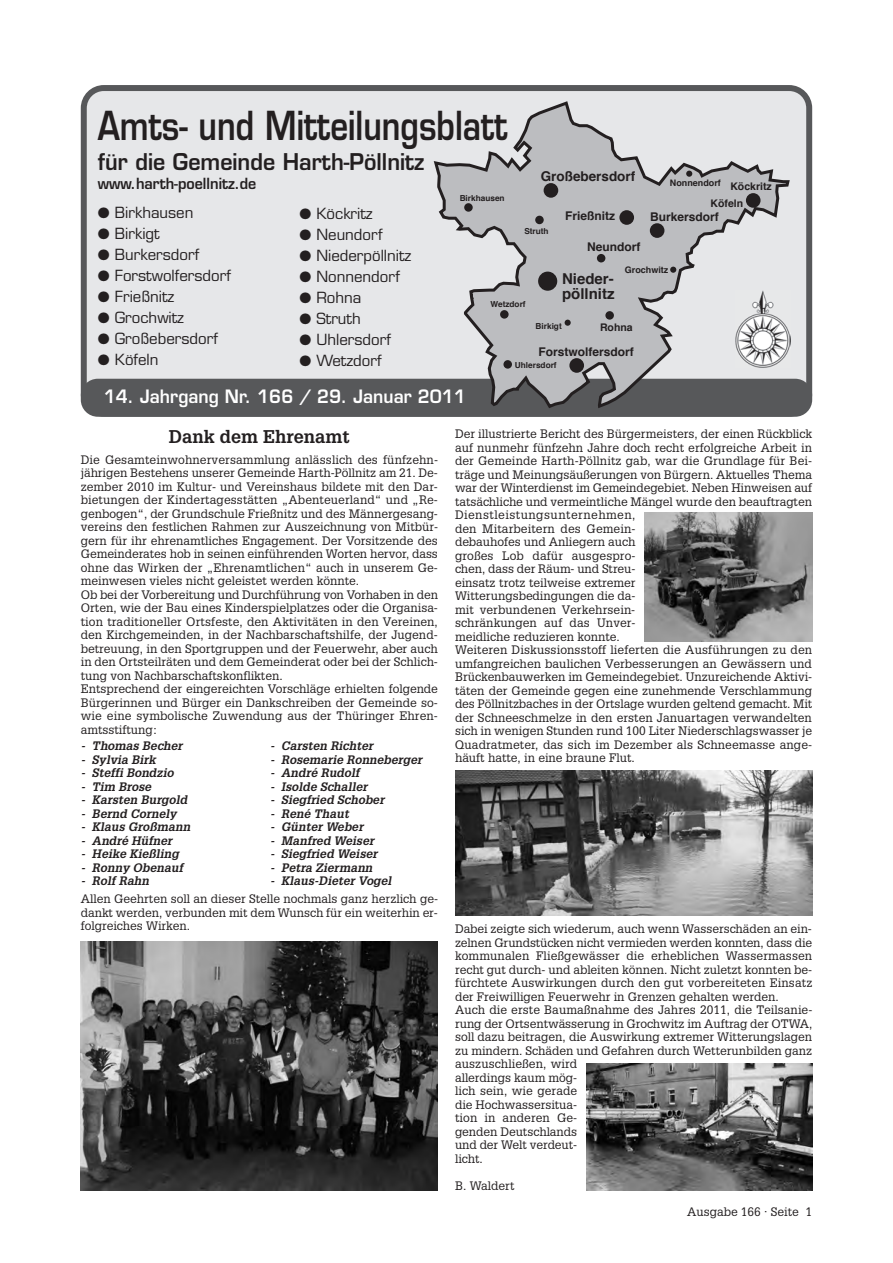
<style>
.page{position:relative;width:893px;height:1263px;background:#fff}
.page>*{position:absolute;margin:0;border:0;box-sizing:border-box;transform-origin:0 0}
.t1{font:600 39px "Eurostile";color:#231f20;scale:.8 1}
.t2{font:600 22.5px "Eurostile";color:#231f20;scale:.95 1}
.t3{font:600 18px "Eurostile";color:#fff;scale:.95 1}
.t4{font:700 18px "Glypha";color:#231f20}
.t5{font:15px "Eurostile";color:#231f20}
.t6{font:600 15px "Eurostile";color:#231f20;scale:.95 1}
.t7{font:700 15px/15px "Helvetica";color:#231f20}
.t8{font:700 13.5px "Helvetica";color:#231f20}
.t9{font:12px/13.5px "Glypha";color:#231f20}
.t10{font:italic 700 12px "Glypha";letter-spacing:.005em;color:#231f20}
.t11{font:700 12px "Helvetica";color:#231f20}
.t12{font:700 10.5px "Helvetica";color:#231f20}
.t13{font:700 9px "Helvetica";color:#231f20}
.t14{font:700 8.25px "Helvetica";color:#231f20}
.s1{font-size:10.5px}
</style>
<div class="page">
<svg style="left:81px;top:85px;width:731px;height:332px;background:#dcdddf"></svg>
<div style="left:81px;top:379px;width:731px;height:38px;background:#57585a;border-radius:17px"></div>
<svg style="left:434px;top:101px;width:356px;height:307px;background:#bebfc1"></svg>
<div style="left:538px;top:272px;width:19px;height:19px;background:#231f20;border-radius:50%"></div>
<div style="left:544px;top:183px;width:14px;height:15px;background:#231f20;border-radius:50%"></div>
<div style="left:619px;top:210px;width:15px;height:15px;background:#231f20;border-radius:50%"></div>
<div style="left:650px;top:223px;width:14px;height:15px;background:#231f20;border-radius:50%"></div>
<div style="left:569px;top:358px;width:15px;height:15px;background:#231f20;border-radius:50%"></div>
<div style="left:746px;top:193px;width:14px;height:15px;background:#231f20;border-radius:50%"></div>
<div style="left:605px;top:311px;width:9px;height:9px;background:#231f20;border-radius:50%"></div>
<div style="left:597px;top:254px;width:8px;height:8px;background:#231f20;border-radius:50%"></div>
<svg style="left:670px;top:267px;width:6px;height:6px"></svg>
<svg style="left:686px;top:171px;width:6px;height:6px"></svg>
<div style="left:464px;top:203px;width:9px;height:9px;background:#231f20;border-radius:50%"></div>
<div style="left:535px;top:216px;width:9px;height:8px;background:#231f20;border-radius:50%"></div>
<div style="left:500px;top:310px;width:9px;height:9px;background:#231f20;border-radius:50%"></div>
<svg style="left:565px;top:320px;width:6px;height:6px"></svg>
<div style="left:503px;top:360px;width:9px;height:9px;background:#231f20;border-radius:50%"></div>
<img style="left:735px;top:290px;width:56px;height:77px">
<img style="left:81px;top:942px;width:357px;height:249px">
<img style="left:644px;top:512px;width:168px;height:129px">
<img style="left:586px;top:1063px;width:226px;height:128px">
<img style="left:455px;top:770px;width:357px;height:145px">
<h1 class="t1" style="left:98px;top:111px;width:514px">Amts- und Mitteilungsblatt</h1>
<h2 class="t2" style="left:98px;top:153px;width:345px">für die Gemeinde Harth-Pöllnitz</h2>
<p class="t6" style="left:98px;top:178px;width:168px">www.harth-poellnitz.de</p>
<p class="t5" style="left:98px;top:207px;width:97px">● Birkhausen</p>
<p class="t5" style="left:98px;top:228px;width:63px">● Birkigt</p>
<p class="t5" style="left:98px;top:249px;width:103px">● Burkersdorf</p>
<p class="t5" style="left:98px;top:270px;width:135px">● Forstwolfersdorf</p>
<p class="t5" style="left:98px;top:291px;width:78px">● Frießnitz</p>
<p class="t5" style="left:98px;top:312px;width:88px">● Grochwitz</p>
<p class="t5" style="left:98px;top:333px;width:122px">● Großebersdorf</p>
<p class="t5" style="left:98px;top:354px;width:62px">● Köfeln</p>
<p class="t8" style="left:541px;top:170px;width:96px">Großebersdorf</p>
<p class="t13" style="left:670px;top:179px;width:103px">Nonnendorf <span class="s1">Köckritz</span></p>
<p class="t12" style="left:711px;top:199px;width:34px">Köfeln</p>
<p class="t11" style="left:650px;top:212px;width:70px">Burkersdorf</p>
<p class="t14" style="left:460px;top:194px;width:46px">Birkhausen</p>
<p class="t5" style="left:299px;top:207px;width:75px">● Köckritz</p>
<p class="t5" style="left:299px;top:228px;width:85px">● Neundorf</p>
<p class="t5" style="left:299px;top:249px;width:113px">● Niederpöllnitz</p>
<p class="t5" style="left:299px;top:270px;width:102px">● Nonnendorf</p>
<p class="t5" style="left:299px;top:291px;width:64px">● Rohna</p>
<p class="t5" style="left:299px;top:312px;width:63px">● Struth</p>
<p class="t5" style="left:299px;top:333px;width:93px">● Uhlersdorf</p>
<p class="t5" style="left:299px;top:354px;width:84px">● Wetzdorf</p>
<p class="t11" style="left:565px;top:211px;width:52px">Frießnitz</p>
<p class="t14" style="left:524px;top:228px;width:26px">Struth</p>
<p class="t11" style="left:587px;top:242px;width:55px">Neundorf</p>
<p class="t7" style="left:562px;top:273px;width:54px">Nieder&shy;pöllnitz</p>
<p class="t13" style="left:625px;top:266px;width:45px">Grochwitz</p>
<p class="t14" style="left:490px;top:300px;width:37px">Wetzdorf</p>
<p class="t14" style="left:536px;top:323px;width:28px">Birkigt</p>
<p class="t12" style="left:600px;top:323px;width:34px">Rohna</p>
<p class="t11" style="left:538px;top:347px;width:97px">Forstwolfersdorf</p>
<p class="t14" style="left:515px;top:362px;width:43px">Uhlersdorf</p>
<h3 class="t3" style="left:104px;top:390px;width:383px">14. Jahrgang Nr. 166 / 29. Januar 2011</h3>
<h3 class="t4" style="left:169px;top:426px;width:182px">Dank dem Ehrenamt</h3>
<p class="t9" style="left:81px;top:453px;width:359px">Die Gesamteinwohnerversammlung anlässlich des fünfzehn&shy;jährigen Bestehens unserer Gemeinde Harth-Pöllnitz am 21. De&shy;zember 2010 im Kultur- und Vereinshaus bildete mit den Dar&shy;bietungen der Kindertagesstätten „Abenteuerland“ und „Re&shy;genbogen“, der Grundschule Frießnitz und des Männergesang&shy;vereins den festlichen Rahmen zur Auszeichnung von Mitbür&shy;gern für ihr ehrenamtliches Engagement. Der Vorsitzende des Gemeinderates hob in seinen einführenden Worten hervor, dass ohne das Wirken der „Ehrenamtlichen“ auch in unserem Ge&shy;meinwesen vieles nicht geleistet werden könnte.<br>Ob bei der Vorbereitung und Durchführung von Vorhaben in den Orten, wie der Bau eines Kinderspielplatzes oder die Organisa&shy;tion traditioneller Ortsfeste, den Aktivitäten in den Vereinen, den Kirchgemeinden, in der Nachbarschaftshilfe, der Jugend&shy;betreuung, in den Sportgruppen und der Feuerwehr, aber auch in den Ortsteilräten und dem Gemeinderat oder bei der Schlich&shy;tung von Nachbarschaftskonflikten.<br>Entsprechend der eingereichten Vorschläge erhielten folgende Bürgerinnen und Bürger ein Dankschreiben der Gemeinde so&shy;wie eine symbolische Zuwendung aus der Thüringer Ehren&shy;amtsstiftung:</p>
<p class="t10" style="left:81px;top:739px;width:103px">- Thomas Becher</p>
<p class="t10" style="left:270px;top:739px;width:104px">- Carsten Richter</p>
<p class="t10" style="left:81px;top:752px;width:77px">- Sylvia Birk</p>
<p class="t10" style="left:270px;top:752px;width:153px">- Rosemarie Ronneberger</p>
<p class="t10" style="left:81px;top:766px;width:94px">- Steffi Bondzio</p>
<p class="t10" style="left:270px;top:766px;width:91px">- André Rudolf</p>
<p class="t10" style="left:81px;top:779px;width:72px">- Tim Brose</p>
<p class="t10" style="left:270px;top:779px;width:99px">- Isolde Schaller</p>
<p class="t10" style="left:81px;top:793px;width:108px">- Karsten Burgold</p>
<p class="t10" style="left:270px;top:793px;width:116px">- Siegfried Schober</p>
<p class="t10" style="left:81px;top:806px;width:97px">- Bernd Cornely</p>
<p class="t10" style="left:270px;top:806px;width:80px">- René Thaut</p>
<p class="t10" style="left:81px;top:820px;width:111px">- Klaus Großmann</p>
<p class="t10" style="left:270px;top:820px;width:95px">- Günter Weber</p>
<p class="t10" style="left:81px;top:833px;width:93px">- André Hüfner</p>
<p class="t10" style="left:270px;top:833px;width:105px">- Manfred Weiser</p>
<p class="t10" style="left:81px;top:847px;width:100px">- Heike Kießling</p>
<p class="t10" style="left:270px;top:847px;width:109px">- Siegfried Weiser</p>
<p class="t10" style="left:81px;top:860px;width:104px">- Ronny Obenauf</p>
<p class="t10" style="left:270px;top:860px;width:104px">- Petra Ziermann</p>
<p class="t10" style="left:81px;top:874px;width:70px">- Rolf Rahn</p>
<p class="t10" style="left:270px;top:874px;width:123px">- Klaus-Dieter Vogel</p>
<p class="t9" style="left:81px;top:892px;width:359px;text-align:justify">Allen Geehrten soll an dieser Stelle nochmals ganz herzlich ge&shy;dankt werden, verbunden mit dem Wunsch für ein weiterhin er&shy;folgreiches Wirken.</p>
<p class="t9" style="left:455px;top:427px;width:359px">Der illustrierte Bericht des Bürgermeisters, der einen Rückblick auf nunmehr fünfzehn Jahre doch recht erfolgreiche Arbeit in der Gemeinde Harth-Pöllnitz gab, war die Grundlage für Bei&shy;träge und Meinungsäußerungen von Bürgern. Aktuelles Thema war der Winterdienst im Gemeindegebiet. Neben Hinweisen auf tatsächliche und vermeintliche Mängel wurde den beauftragten Dienstleistungsunternehmen,<br>den Mitarbeitern des Gemein-<br>debauhofes und Anliegern auch<br>großes Lob dafür ausgespro-<br>chen, dass der Räum- und Streu-<br>einsatz trotz teilweise extremer<br>Witterungsbedingungen die da-<br>mit verbundenen Verkehrsein-<br>schränkungen auf das Unver-<br>meidliche reduzieren konnte.<br>Weiteren Diskussionsstoff lieferten die Ausführungen zu den umfangreichen baulichen Verbesserungen an Gewässern und Brückenbauwerken im Gemeindegebiet. Unzureichende Aktivi&shy;täten der Gemeinde gegen eine zunehmende Verschlammung des Pöllnitzbaches in der Ortslage wurden geltend gemacht. Mit der Schneeschmelze in den ersten Januartagen verwandelten sich in wenigen Stunden rund 100 Liter Niederschlagswasser je Quadratmeter, das sich im Dezember als Schneemasse ange&shy;häuft hatte, in eine braune Flut.</p>
<p class="t9" style="left:455px;top:922px;width:359px">Dabei zeigte sich wiederum, auch wenn Wasserschäden an ein&shy;zelnen Grundstücken nicht vermieden werden konnten, dass die kommunalen Fließgewässer die erheblichen Wassermassen recht gut durch- und ableiten können. Nicht zuletzt konnten be&shy;fürchtete Auswirkungen durch den gut vorbereiteten Einsatz der Freiwilligen Feuerwehr in Grenzen gehalten werden.<br>Auch die erste Baumaßnahme des Jahres 2011, die Teilsanie&shy;rung der Ortsentwässerung in Grochwitz im Auftrag der OTWA, soll dazu beitragen, die Auswirkung extremer Witterungslagen zu mindern. Schäden und Gefahren durch Wetterunbilden ganz auszuschließen, wird<br>allerdings kaum mög-<br>lich sein, wie gerade<br>die Hochwassersitua-<br>tion in anderen Ge-<br>genden Deutschlands<br>und der Welt verdeut-<br>licht.</p>
<p class="t9" style="left:455px;top:1179px;width:61px">B. Waldert</p>
<p class="t9" style="left:687px;top:1205px;width:127px">Ausgabe 166 · Seite 1</p>
</div>
